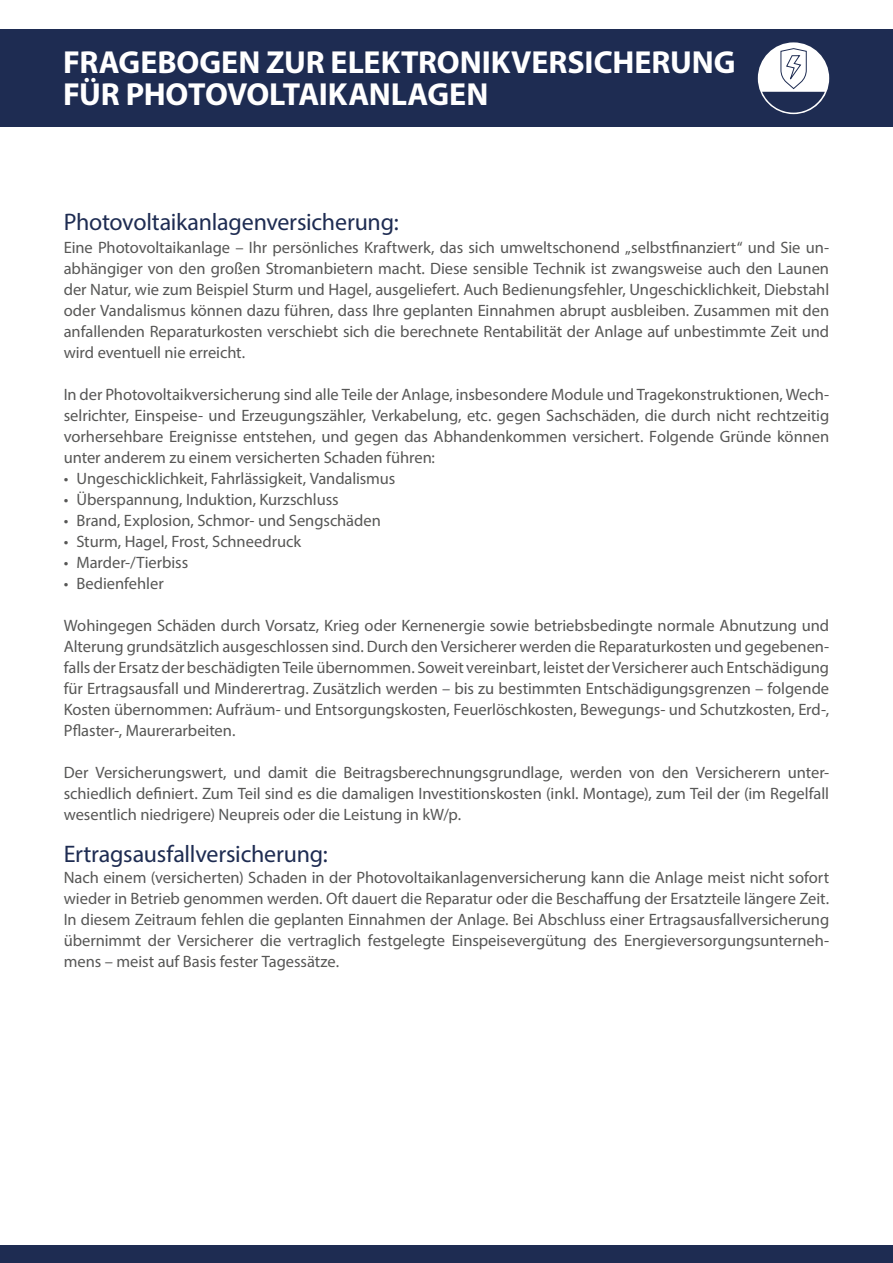
<style>
.page{position:relative;width:893px;height:1263px;background:#fff}
.page>*{position:absolute;margin:0;border:0;box-sizing:border-box;transform-origin:0 0}
.t1{font:700 31.95px/31.5px "Myriad Pro";letter-spacing:-.005em;color:#fff}
.t2{font:24px "Myriad Pro";letter-spacing:-.01em;color:#1e2c52}
.t3{font:16.5px/21px "Myriad Pro";letter-spacing:-.005em;color:#575756;text-align:justify}
</style>
<div class="page">
<div style="left:0;top:1245px;width:893px;height:18px;background:#1e2c52"></div>
<div style="left:0;top:30px;width:893px;height:97px;background:#1e2c52"></div>
<div style="left:758px;top:42px;width:71px;height:72px;border:3px solid #fff;border-radius:50%"></div>
<svg style="left:762px;top:48px;width:63px;height:65px"></svg>
<h1 class="t1" style="left:63px;top:46px;width:674px">FRAGEBOGEN ZUR ELEKTRONIKVERSICHERUNG<br>FÜR PHOTOVOLTAIKANLAGEN</h1>
<h2 class="t2" style="left:64px;top:207px;width:336px">Photovoltaikanlagenversicherung:</h2>
<p class="t3" style="left:64px;top:236px;width:767px">Eine Photovoltaikanlage – Ihr persönliches Kraftwerk, das sich umweltschonend „selbstfinanziert“ und Sie un&shy;abhängiger von den großen Stromanbietern macht. Diese sensible Technik ist zwangsweise auch den Launen der Natur, wie zum Beispiel Sturm und Hagel, ausgeliefert. Auch Bedienungsfehler, Ungeschicklichkeit, Diebstahl oder Vandalismus können dazu führen, dass Ihre geplanten Einnahmen abrupt ausbleiben. Zusammen mit den anfallenden Reparaturkosten verschiebt sich die berechnete Rentabilität der Anlage auf unbestimmte Zeit und wird eventuell nie erreicht.</p>
<p class="t3" style="left:64px;top:384px;width:767px">In der Photovoltaikversicherung sind alle Teile der Anlage, insbesondere Module und Tragekonstruktionen, Wech&shy;selrichter, Einspeise- und Erzeugungszähler, Verkabelung, etc. gegen Sachschäden, die durch nicht rechtzeitig vorhersehbare Ereignisse entstehen, und gegen das Abhandenkommen versichert. Folgende Gründe können unter anderem zu einem versicherten Schaden führen:</p>
<p class="t3" style="left:64px;top:468px;width:333px">• Ungeschicklichkeit, Fahrlässigkeit, Vandalismus</p>
<p class="t3" style="left:64px;top:489px;width:276px">• Überspannung, Induktion, Kurzschluss</p>
<p class="t3" style="left:64px;top:510px;width:319px">• Brand, Explosion, Schmor- und Sengschäden</p>
<p class="t3" style="left:64px;top:531px;width:239px">• Sturm, Hagel, Frost, Schneedruck</p>
<p class="t3" style="left:64px;top:552px;width:126px">• Marder-/Tierbiss</p>
<p class="t3" style="left:64px;top:573px;width:101px">• Bedienfehler</p>
<p class="t3" style="left:64px;top:615px;width:767px">Wohingegen Schäden durch Vorsatz, Krieg oder Kernenergie sowie betriebsbedingte normale Abnutzung und Alterung grundsätzlich ausgeschlossen sind. Durch den Versicherer werden die Reparaturkosten und gegebenen&shy;falls der Ersatz der beschädigten Teile übernommen. Soweit vereinbart, leistet der Versicherer auch Entschädigung für Ertragsausfall und Minderertrag. Zusätzlich werden – bis zu bestimmten Entschädigungsgrenzen – folgende Kosten übernommen: Aufräum- und Entsorgungskosten, Feuerlöschkosten, Bewegungs- und Schutzkosten, Erd-, Pflaster-, Maurerarbeiten.</p>
<p class="t3" style="left:64px;top:762px;width:767px">Der Versicherungswert, und damit die Beitragsberechnungsgrundlage, werden von den Versicherern unter&shy;schiedlich definiert. Zum Teil sind es die damaligen Investitionskosten (inkl. Montage), zum Teil der (im Regelfall wesentlich niedrigere) Neupreis oder die Leistung in kW/p.</p>
<h2 class="t2" style="left:64px;top:839px;width:266px">Ertragsausfallversicherung:</h2>
<p class="t3" style="left:64px;top:866px;width:767px">Nach einem (versicherten) Schaden in der Photovoltaikanlagenversicherung kann die Anlage meist nicht sofort wieder in Betrieb genommen werden. Oft dauert die Reparatur oder die Beschaffung der Ersatzteile längere Zeit.<br>In diesem Zeitraum fehlen die geplanten Einnahmen der Anlage. Bei Abschluss einer Ertragsausfallversicherung übernimmt der Versicherer die vertraglich festgelegte Einspeisevergütung des Energieversorgungsunterneh&shy;mens – meist auf Basis fester Tagessätze.</p>
</div>
